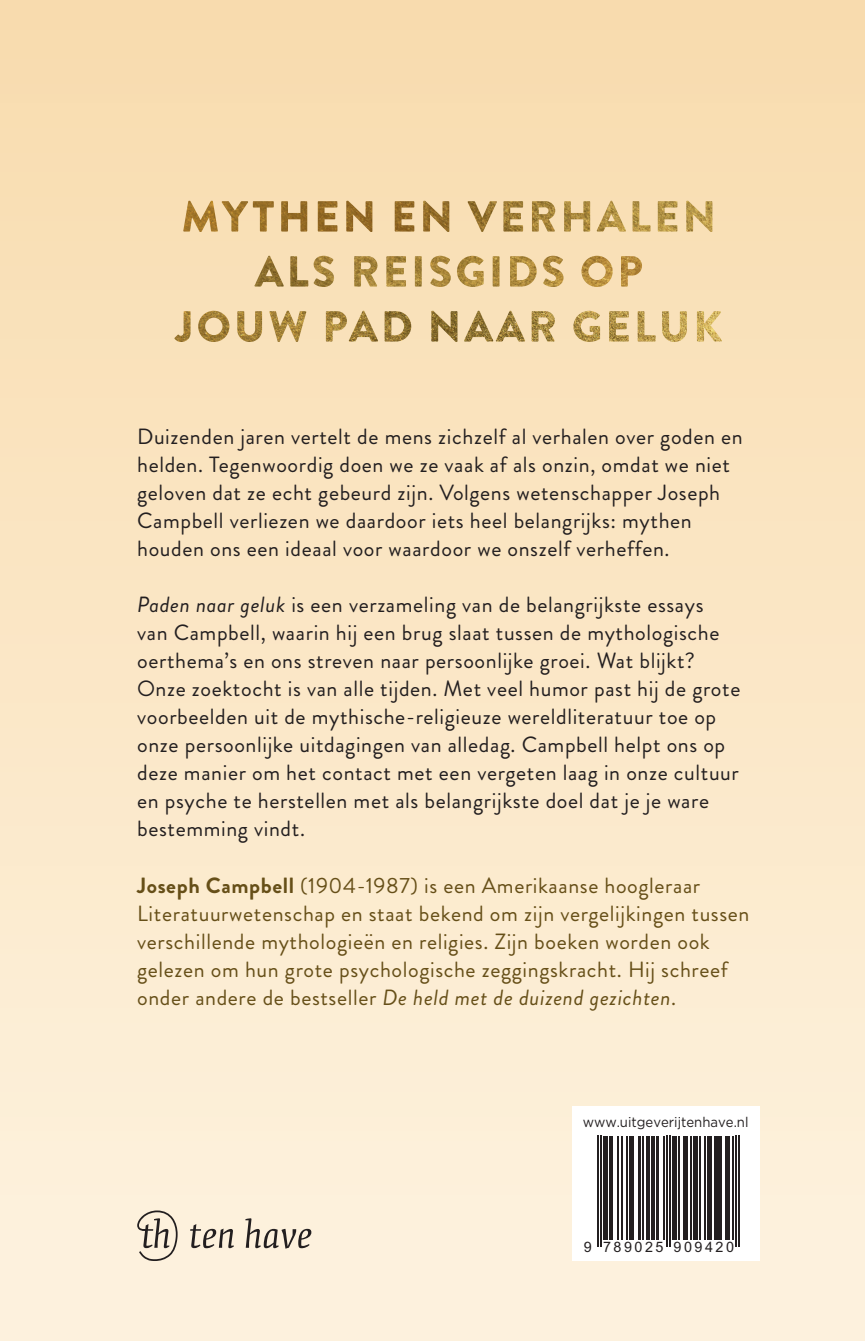
<style>
.page{position:relative;width:865px;height:1341px;background:#fff}
.page>*{position:absolute;margin:0;border:0;box-sizing:border-box;transform-origin:0 0}
.t1{font:22px/28px "Brandon Grotesque";letter-spacing:.03em;color:#231f20}
.t2{font:22px/28px "Brandon Grotesque";letter-spacing:.03em;color:#664f18}
.t3{font:14.4px "Arial";letter-spacing:.17em;color:#231f20}
.t4{font:14px "G Gotham";color:#231f20;scale:.94 1}
.s1{font-style:italic}
.s2{font-weight:700}
</style>
<div class="page">
<div style="left:0;top:0;width:864px;height:1341px;background:linear-gradient(to bottom,#f8dbad,#fdf3e0)"></div>
<img style="left:198px;top:311px;width:523px;height:31px">
<img style="left:254px;top:256px;width:387px;height:31px">
<img style="left:183px;top:201px;width:529px;height:31px">
<svg style="left:137px;top:1210px;width:40px;height:51px"></svg>
<svg style="left:190px;top:1224px;width:44px;height:24px"></svg>
<svg style="left:245px;top:1218px;width:66px;height:31px"></svg>
<svg style="left:571px;top:1107px;width:187px;height:154px"></svg>
<hr style="left:597px;top:1136px;width:1px;height:111px;background:#231f20">
<hr style="left:600px;top:1136px;width:1px;height:111px;background:#231f20">
<hr style="left:603px;top:1136px;width:4px;height:103px;background:#231f20">
<hr style="left:609px;top:1136px;width:3px;height:103px;background:#231f20">
<hr style="left:616px;top:1136px;width:2px;height:103px;background:#231f20">
<hr style="left:621px;top:1136px;width:1px;height:103px;background:#231f20">
<hr style="left:625px;top:1136px;width:2px;height:103px;background:#231f20">
<div style="left:628px;top:1136px;width:5px;height:103px;background:#231f20"></div>
<hr style="left:637px;top:1136px;width:3px;height:103px;background:#231f20">
<hr style="left:642px;top:1136px;width:1px;height:103px;background:#231f20">
<hr style="left:646px;top:1136px;width:3px;height:103px;background:#231f20">
<hr style="left:651px;top:1136px;width:3px;height:103px;background:#231f20">
<hr style="left:655px;top:1136px;width:3px;height:103px;background:#231f20">
<hr style="left:663px;top:1136px;width:1px;height:103px;background:#231f20">
<hr style="left:666px;top:1136px;width:1px;height:111px;background:#231f20">
<hr style="left:669px;top:1136px;width:1px;height:111px;background:#231f20">
<hr style="left:672px;top:1136px;width:4px;height:103px;background:#231f20">
<hr style="left:678px;top:1136px;width:1px;height:103px;background:#231f20">
<div style="left:682px;top:1136px;width:5px;height:103px;background:#231f20"></div>
<hr style="left:690px;top:1136px;width:1px;height:103px;background:#231f20">
<hr style="left:693px;top:1136px;width:4px;height:103px;background:#231f20">
<hr style="left:699px;top:1136px;width:1px;height:103px;background:#231f20">
<hr style="left:703px;top:1136px;width:2px;height:103px;background:#231f20">
<div style="left:706px;top:1136px;width:5px;height:103px;background:#231f20"></div>
<hr style="left:714px;top:1136px;width:3px;height:103px;background:#231f20">
<hr style="left:718px;top:1136px;width:3px;height:103px;background:#231f20">
<div style="left:724px;top:1136px;width:5px;height:103px;background:#231f20"></div>
<hr style="left:732px;top:1136px;width:1px;height:103px;background:#231f20">
<hr style="left:735px;top:1136px;width:1px;height:111px;background:#231f20">
<hr style="left:738px;top:1136px;width:1px;height:111px;background:#231f20">
<p class="t1" style="left:137px;top:422px;width:606px">Duizenden jaren vertelt de mens zichzelf al verhalen over goden en helden. Tegenwoordig doen we ze vaak af als onzin, omdat we niet geloven dat ze echt gebeurd zijn. Volgens wetenschapper Joseph Campbell verliezen we daardoor iets heel belangrijks: mythen houden ons een ideaal voor waardoor we onszelf verheffen.</p>
<p class="t1" style="left:137px;top:590px;width:604px"><span class="s1">Paden naar geluk</span> is een verzameling van de belangrijkste essays<br>van Campbell, waarin hij een brug slaat tussen de mythologische oerthema’s en ons streven naar persoonlijke groei. Wat blijkt?<br>Onze zoektocht is van alle tijden. Met veel humor past hij de grote voorbeelden uit de mythische-religieuze wereldliteratuur toe op onze persoonlijke uitdagingen van alledag. Campbell helpt ons op deze manier om het contact met een vergeten laag in onze cultuur en psyche te herstellen met als belangrijkste doel dat je je ware bestemming vindt.</p>
<p class="t2" style="left:137px;top:871px;width:613px"><span class="s2">Joseph Campbell</span> (1904-1987) is een Amerikaanse hoogleraar Literatuurwetenschap en staat bekend om zijn vergelijkingen tussen verschillende mythologieën en religies. Zijn boeken worden ook gelezen om hun grote psychologische zeggingskracht. Hij schreef onder andere de bestseller <span class="s1">De held met de duizend gezichten</span>.</p>
<p class="t4" style="left:582px;top:1114px;width:178px">www.uitgeverijtenhave.nl</p>
<p class="t3" style="left:583px;top:1237px;width:152px">9 789025 909420</p>
</div>
